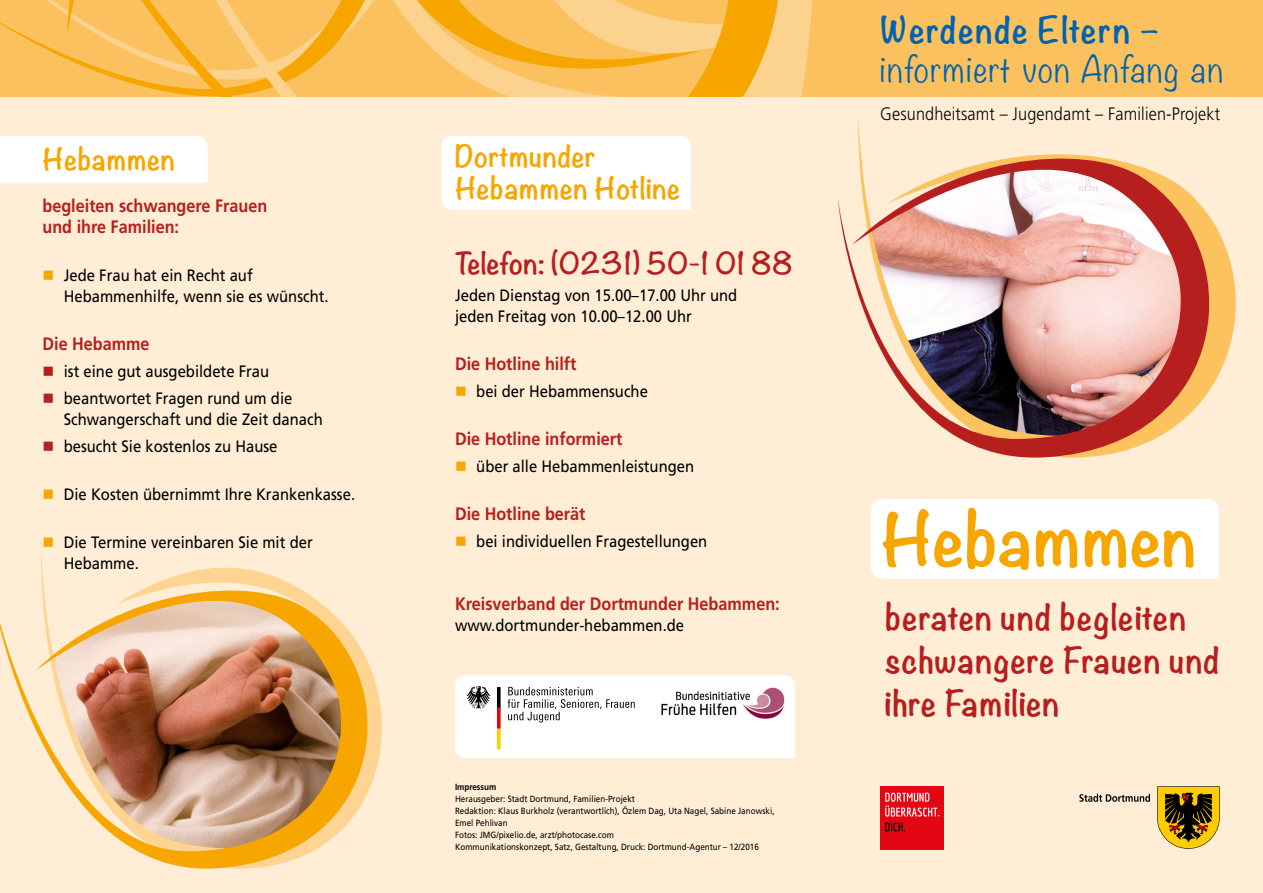
<style>
.page{position:relative;width:1263px;height:893px;background:#ffeed5}
.page>*{position:absolute;margin:0;border:0;box-sizing:border-box;transform-origin:0 0}
.t1{font:700 66.15px "Noteworthy";color:#f7a600}
.t2{font:300 32.55px "Noteworthy";letter-spacing:.05em;color:#0063af}
.t3{font:700 32.55px "Noteworthy";letter-spacing:.05em;color:#0063af}
.t4{font:700 31.95px/42.6px "Noteworthy";letter-spacing:.03em;color:#b71f1f}
.t5{font:700 27px/32.4px "Noteworthy";letter-spacing:.02em;color:#f7a600}
.t6{font:700 27px "Noteworthy";letter-spacing:.01em;color:#b71f1f}
.t7{font:700 18px/21px "Frutiger LT";color:#b71f1f;scale:.9 1}
.t8{font:300 18px "Frutiger LT";letter-spacing:.01em;color:#000;scale:.9 1}
.t9{font:16.5px/21px "Frutiger LT";color:#000;scale:.9 1}
.t10{font:9px/12px "Frutiger LT";color:#000;scale:.9 1}
.t11{font:700 9px "Frutiger LT";color:#000;scale:.9 1}
.s1{color:#f7a600}
.s2{color:#b71f1f}
</style>
<div class="page">
<div style="left:0;top:0;width:1263px;height:96px;background:#fbc15e"></div>
<svg style="left:47px;top:0;width:765px;height:96px"></svg>
<div style="left:0;top:136px;width:208px;height:47px;background:#fff"></div>
<div style="left:441px;top:136px;width:250px;height:74px;background:#fff"></div>
<svg style="left:1157px;top:786px;width:63px;height:63px"></svg>
<svg style="left:1079px;top:794px;width:71px;height:8px"></svg>
<svg style="left:837px;top:96px;width:413px;height:362px"></svg>
<svg style="left:455px;top:675px;width:340px;height:83px"></svg>
<div style="left:880px;top:786px;width:64px;height:64px;background:#e30613"></div>
<svg style="left:885px;top:822px;width:20px;height:9px"></svg>
<svg style="left:885px;top:793px;width:54px;height:23px"></svg>
<div style="left:871px;top:499px;width:348px;height:80px;background:#fff"></div>
<svg style="left:0;top:554px;width:382px;height:315px"></svg>
<h3 class="t5" style="left:43px;top:142px;width:134px">Hebammen</h3>
<p class="t7" style="left:43px;top:195px;width:251px">begleiten schwangere Frauen und ihre Familien:</p>
<p class="t9" style="left:64px;top:265px;width:296px;text-indent:-21px"><span class="s1">■</span> Jede Frau hat ein Recht auf<br>Hebammenhilfe, wenn sie es wünscht.</p>
<p class="t7" style="left:43px;top:333px;width:121px">Die Hebamme</p>
<p class="t9" style="left:43px;top:361px;width:253px"><span class="s2">■</span> ist eine gut ausgebildete Frau</p>
<p class="t9" style="left:64px;top:388px;width:289px;text-indent:-21px"><span class="s2">■</span> beantwortet Fragen rund um die<br>Schwangerschaft und die Zeit danach</p>
<p class="t9" style="left:43px;top:436px;width:263px"><span class="s2">■</span> besucht Sie kostenlos zu Hause</p>
<p class="t9" style="left:43px;top:484px;width:349px"><span class="s1">■</span> Die Kosten übernimmt Ihre Krankenkasse.</p>
<p class="t9" style="left:64px;top:532px;width:278px;text-indent:-21px"><span class="s1">■</span> Die Termine vereinbaren Sie mit der<br>Hebamme.</p>
<h3 class="t5" style="left:455px;top:139px;width:227px">Dortmunder<br>Hebammen Hotline</h3>
<h3 class="t6" style="left:455px;top:239px;width:339px">Telefon: (0231) 50-1 01 88</h3>
<p class="t9" style="left:455px;top:284px;width:315px">Jeden Dienstag von 15.00–17.00 Uhr und jeden Freitag von 10.00–12.00 Uhr</p>
<p class="t7" style="left:455px;top:353px;width:137px">Die Hotline hilft</p>
<p class="t9" style="left:455px;top:380px;width:216px"><span class="s1">■</span> bei der Hebammensuche</p>
<p class="t7" style="left:455px;top:428px;width:188px">Die Hotline informiert</p>
<p class="t9" style="left:455px;top:455px;width:267px"><span class="s1">■</span> über alle Hebammenleistungen</p>
<p class="t7" style="left:455px;top:503px;width:147px">Die Hotline berät</p>
<p class="t9" style="left:455px;top:530px;width:282px"><span class="s1">■</span> bei individuellen Fragestellungen</p>
<p class="t7" style="left:455px;top:593px;width:362px">Kreisverband der Dortmunder Hebammen:</p>
<p class="t9" style="left:455px;top:614px;width:256px">www.dortmunder-hebammen.de</p>
<p class="t11" style="left:455px;top:782px;width:47px">Impressum</p>
<p class="t10" style="left:455px;top:793px;width:357px">Herausgeber: Stadt Dortmund, Familien-Projekt<br>Redaktion: Klaus Burkholz (verantwortlich), Özlem Dag, Uta Nagel, Sabine Janowski, Emel Pehlivan<br>Fotos: JMG/pixelio.de, arzt/photocase.com<br>Kommunikationskonzept, Satz, Gestaltung, Druck: Dortmund-Agentur – 12/2016</p>
<h2 class="t3" style="left:880px;top:1px;width:281px">Werdende Eltern –</h2>
<h2 class="t2" style="left:880px;top:40px;width:344px">informiert von Anfang an</h2>
<p class="t8" style="left:880px;top:103px;width:379px">Gesundheitsamt – Jugendamt – Familien-Projekt</p>
<h1 class="t1" style="left:881px;top:482px;width:318px">Hebammen</h1>
<h3 class="t4" style="left:885px;top:596px;width:336px">beraten und begleiten schwangere Frauen und ihre Familien</h3>
</div>
